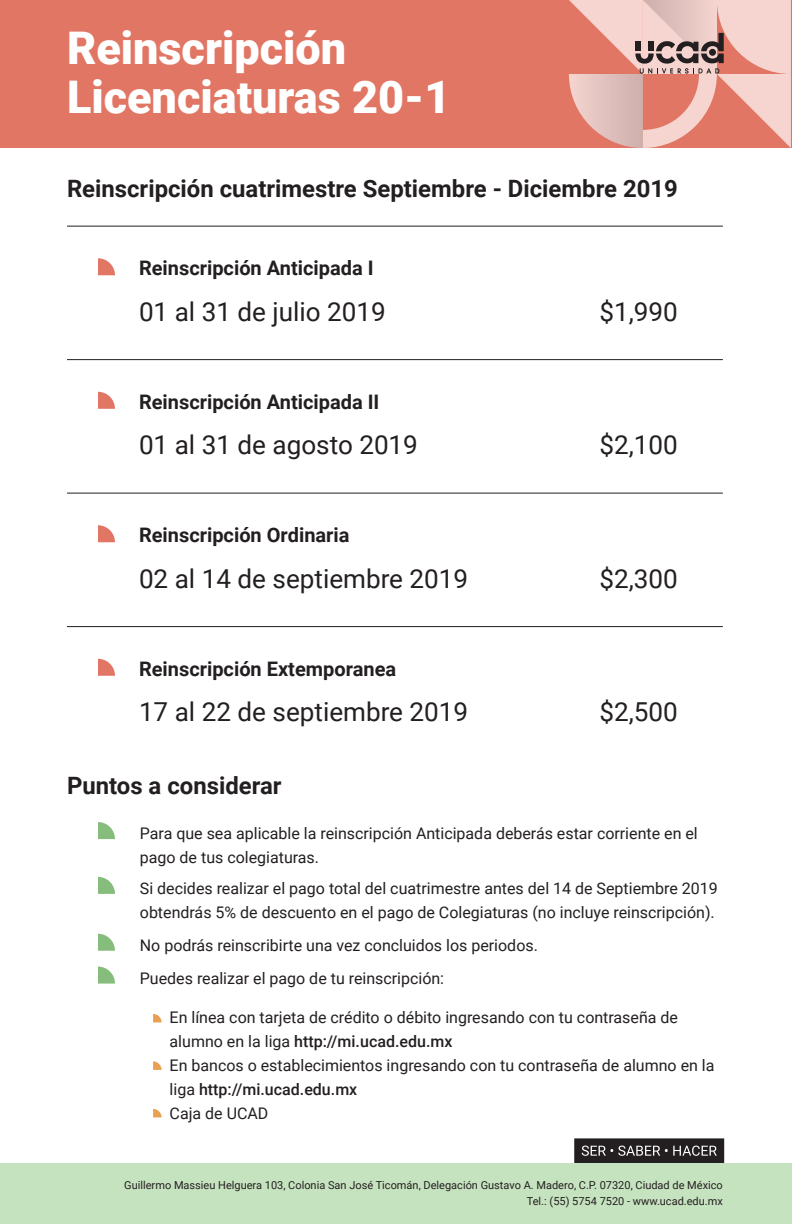
<style>
.page{position:relative;width:792px;height:1224px;background:#fff}
.page>*{position:absolute;margin:0;border:0;box-sizing:border-box;transform-origin:0 0}
.t1{font:900 45px/49px "Roboto";color:#fff}
.t2{font:26.1px "Roboto";color:#231f20}
.t3{font:700 23.9px "Roboto";color:#231f20}
.t4{font:700 20px "Roboto";color:#231f20}
.t5{font:16px/24px "Roboto";color:#231f20}
.t6{font:11px/16px "Roboto";color:#231f20;text-align:right}
.s1{font-weight:500}
</style>
<div class="page">
<div style="left:0;top:0;width:791px;height:148px;background:#e27664"></div>
<div style="left:0;top:1163px;width:792px;height:61px;background:#c6e3bf"></div>
<svg style="left:574px;top:1138px;width:150px;height:25px;background:#3e3b3c"></svg>
<svg style="left:569px;top:0;width:222px;height:148px"></svg>
<div style="left:709px;top:49px;width:7px;height:7px;background:#231f20;border-radius:50%"></div>
<hr style="left:67px;top:226px;width:656px;height:1px;background:#231f20">
<hr style="left:67px;top:359px;width:656px;height:1px;background:#231f20">
<hr style="left:67px;top:493px;width:656px;height:1px;background:#231f20">
<hr style="left:67px;top:626px;width:656px;height:1px;background:#231f20">
<svg style="left:98px;top:258px;width:17px;height:17px"></svg>
<svg style="left:98px;top:392px;width:17px;height:17px"></svg>
<svg style="left:98px;top:525px;width:17px;height:17px"></svg>
<svg style="left:98px;top:659px;width:17px;height:17px"></svg>
<svg style="left:98px;top:822px;width:17px;height:17px"></svg>
<svg style="left:98px;top:877px;width:17px;height:17px"></svg>
<svg style="left:98px;top:934px;width:17px;height:17px"></svg>
<svg style="left:98px;top:967px;width:17px;height:17px"></svg>
<svg style="left:153px;top:1014px;width:9px;height:8px"></svg>
<svg style="left:153px;top:1061px;width:9px;height:9px"></svg>
<svg style="left:153px;top:1109px;width:9px;height:8px"></svg>
<h1 class="t1" style="left:67px;top:22px;width:385px">Reinscripción<br>Licenciaturas 20-1</h1>
<h3 class="t3" style="left:67px;top:172px;width:612px">Reinscripción cuatrimestre Septiembre - Diciembre 2019</h3>
<p class="t4" style="left:139px;top:254px;width:236px">Reinscripción Anticipada I</p>
<h2 class="t2" style="left:139px;top:293px;width:248px">01 al 31 de julio 2019</h2>
<h2 class="t2" style="left:599px;top:293px;width:80px">$1,990</h2>
<p class="t4" style="left:139px;top:388px;width:242px">Reinscripción Anticipada II</p>
<h2 class="t2" style="left:139px;top:427px;width:280px">01 al 31 de agosto 2019</h2>
<p class="t4" style="left:139px;top:521px;width:212px">Reinscripción Ordinaria</p>
<h2 class="t2" style="left:139px;top:560px;width:331px">02 al 14 de septiembre 2019</h2>
<p class="t4" style="left:139px;top:655px;width:259px">Reinscripción Extemporanea</p>
<h2 class="t2" style="left:139px;top:694px;width:331px">17 al 22 de septiembre 2019</h2>
<h3 class="t3" style="left:67px;top:769px;width:216px">Puntos a considerar</h3>
<h2 class="t2" style="left:599px;top:427px;width:80px">$2,100</h2>
<h2 class="t2" style="left:599px;top:560px;width:80px">$2,300</h2>
<h2 class="t2" style="left:599px;top:694px;width:80px">$2,500</h2>
<p class="t5" style="left:140px;top:821px;width:559px">Para que sea aplicable la reinscripción Anticipada deberás estar corriente en el pago de tus colegiaturas.</p>
<p class="t5" style="left:140px;top:876px;width:579px">Si decides realizar el pago total del cuatrimestre antes del 14 de Septiembre 2019 obtendrás 5% de descuento en el pago de Colegiaturas (no incluye reinscripción).</p>
<p class="t5" style="left:140px;top:928px;width:400px;line-height:32.8px">No podrás reinscribirte una vez concluidos los periodos.<br>Puedes realizar el pago de tu reinscripción:</p>
<p class="t5" style="left:170px;top:1005px;width:546px">En línea con tarjeta de crédito o débito ingresando con tu contraseña de alumno en la liga <span class="s1">http://mi.ucad.edu.mx<br></span>En bancos o establecimientos ingresando con tu contraseña de alumno en la liga <span class="s1">http://mi.ucad.edu.mx<br></span>Caja de UCAD</p>
<p class="t6" style="left:124px;top:1177px;width:600px">Guillermo Massieu Helguera 103, Colonia San José Ticomán, Delegación Gustavo A. Madero, C.P. 07320, Ciudad de México<br>Tel.: (55) 5754 7520 - www.ucad.edu.mx</p>
</div>
